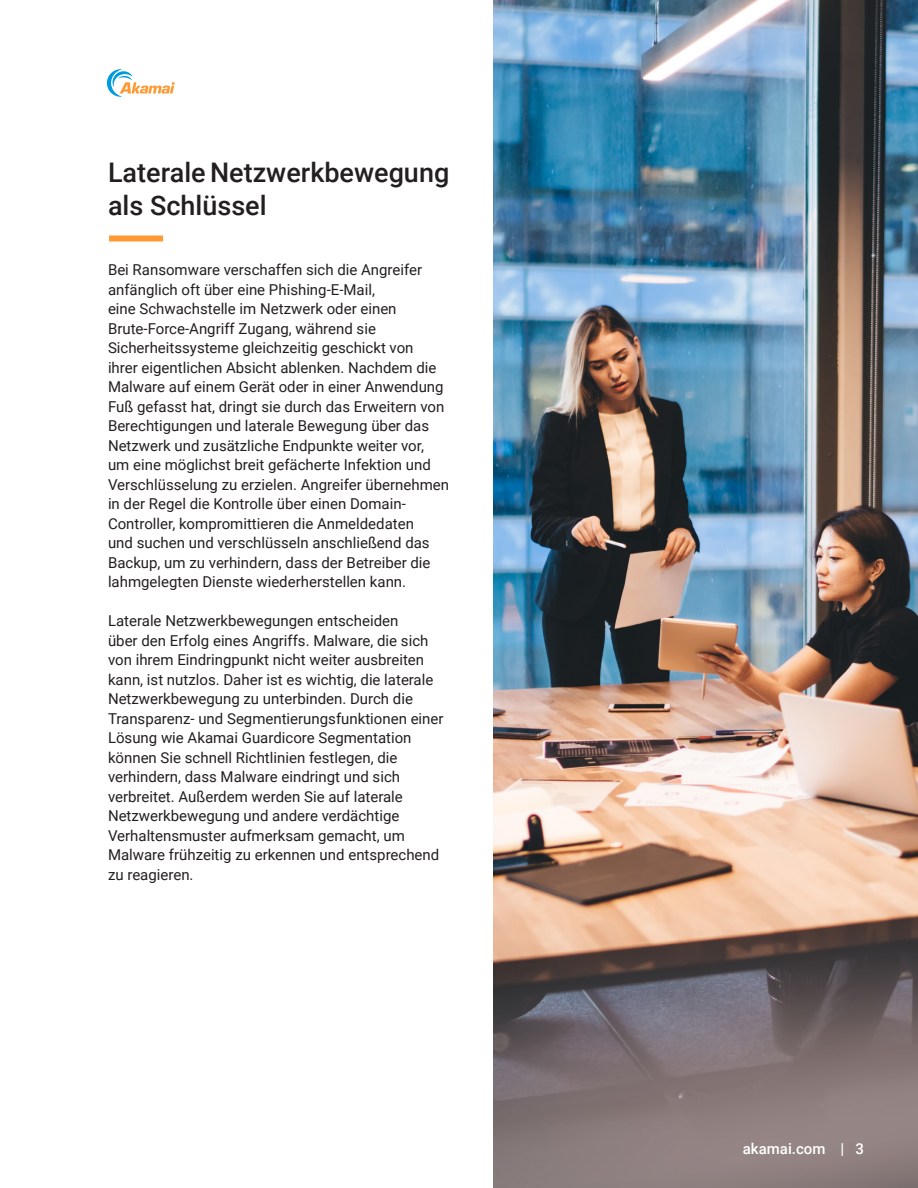
<style>
.page{position:relative;width:918px;height:1188px;background:#fff}
.page>*{position:absolute;margin:0;border:0;box-sizing:border-box;transform-origin:0 0}
.H1-_Double_Column_Orange_Bar{font:500 27px/33px "Roboto";color:#231f20}
.t1{font:15px/19.5px "Roboto";color:#231f20}
.t2{font:500 15px "Roboto";color:#fff}
</style>
<div class="page">
<svg style="left:107px;top:69px;width:68px;height:28px"></svg>
<div style="left:109px;top:236px;width:54px;height:6px;background:#f93"></div>
<img style="left:494px;top:0;width:424px;height:1188px">
<p class="H1-_Double_Column_Orange_Bar" style="left:108px;top:155px;width:343px">Laterale Netzwerkbewegung als Schlüssel</p>
<p class="t1" style="left:108px;top:260px;width:343px">Bei Ransomware verschaffen sich die Angreifer anfänglich oft über eine Phishing-E-Mail,<br>eine Schwachstelle im Netzwerk oder einen Brute-Force-Angriff Zugang, während sie Sicherheitssysteme gleichzeitig geschickt von<br>ihrer eigentlichen Absicht ablenken. Nachdem die Malware auf einem Gerät oder in einer Anwendung Fuß gefasst hat, dringt sie durch das Erweitern von Berechtigungen und laterale Bewegung über das Netzwerk und zusätzliche Endpunkte weiter vor, um eine möglichst breit gefächerte Infektion und Verschlüsselung zu erzielen. Angreifer übernehmen in der Regel die Kontrolle über einen Domain-Controller, kompromittieren die Anmeldedaten<br>und suchen und verschlüsseln anschließend das Backup, um zu verhindern, dass der Betreiber die lahmgelegten Dienste wiederherstellen kann.</p>
<p class="t1" style="left:108px;top:611px;width:337px">Laterale Netzwerkbewegungen entscheiden<br>über den Erfolg eines Angriffs. Malware, die sich von ihrem Eindringpunkt nicht weiter ausbreiten kann, ist nutzlos. Daher ist es wichtig, die laterale Netzwerkbewegung zu unterbinden. Durch die Transparenz- und Segmentierungsfunktionen einer Lösung wie Akamai Guardicore Segmentation können Sie schnell Richtlinien festlegen, die verhindern, dass Malware eindringt und sich verbreitet. Außerdem werden Sie auf laterale Netzwerkbewegung und andere verdächtige Verhaltensmuster aufmerksam gemacht, um Malware frühzeitig zu erkennen und entsprechend zu reagieren.</p>
<p class="t2" style="left:743px;top:1139px;width:123px">akamai.com | 3</p>
</div>
